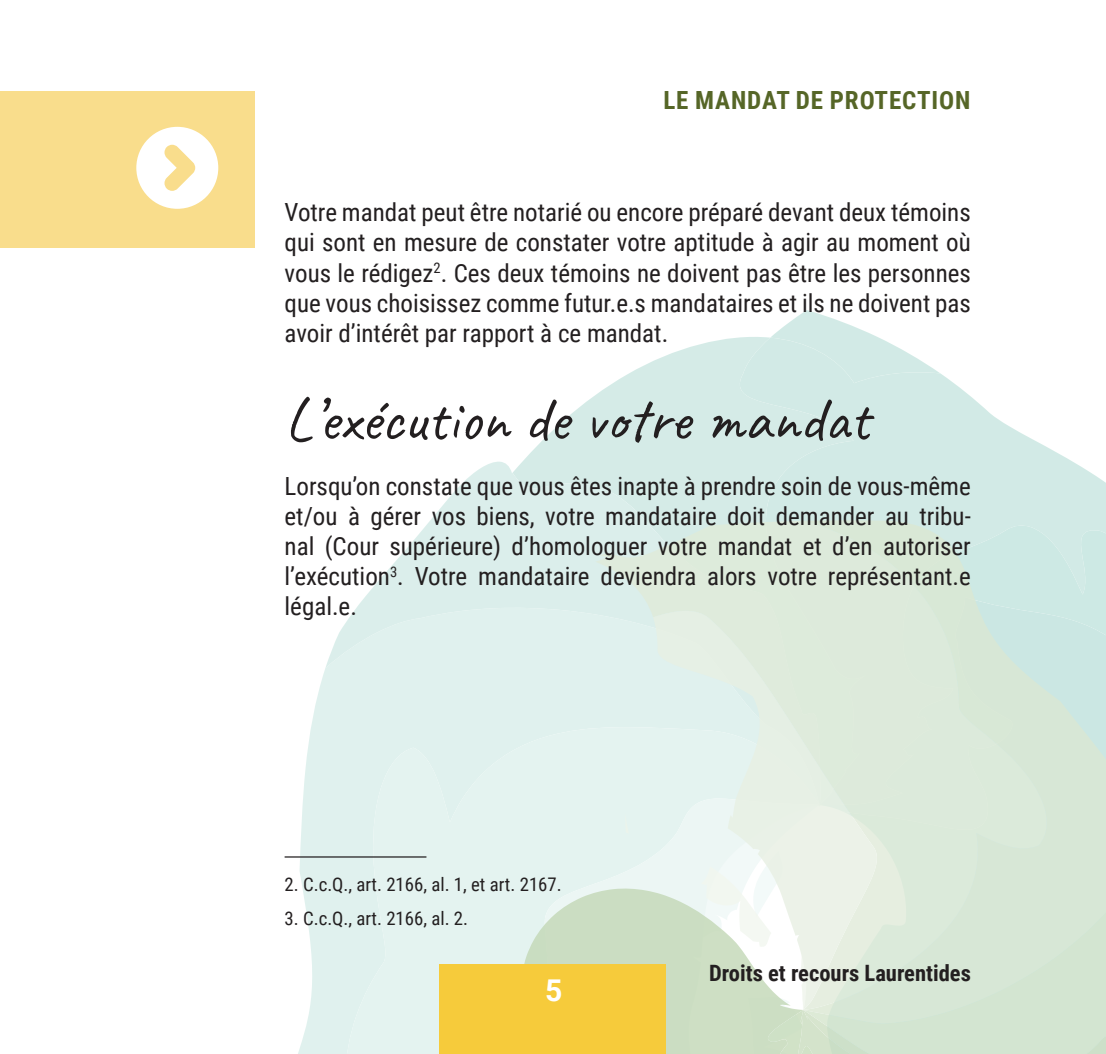
<style>
.page{position:relative;width:1106px;height:1054px;background:#fff}
.page>*{position:absolute;margin:0;border:0;box-sizing:border-box;transform-origin:0 0}
.t1{font:62.5px "Caveat";color:#231f20}
.t2{font:700 30px "Roboto";color:#fff}
.t3{font:25px/30px "Roboto Condensed";color:#231f20;text-align:justify}
.t4{font:700 25px "Roboto Condensed";letter-spacing:.035em;color:#566627}
.t5{font:700 22.5px "Roboto Condensed";color:#231f20}
.t6{font:18.75px "Roboto Condensed";color:#231f20}
</style>
<div class="page">
<svg style="left:776px;top:310px;width:101px;height:27px"></svg>
<svg style="left:866px;top:337px;width:239px;height:183px;fill:#d2eae6"></svg>
<svg style="left:523px;top:333px;width:343px;height:187px;fill:#d5ebe7"></svg>
<svg style="left:289px;top:670px;width:55px;height:383px;fill:#e0f1ee"></svg>
<svg style="left:325px;top:461px;width:495px;height:347px;fill:#e0f1ee"></svg>
<div style="left:344px;top:726px;width:251px;height:327px;background:#e4f3f0"></div>
<div style="left:544px;top:798px;width:51px;height:89px;background:#e4f3f0"></div>
<svg style="left:513px;top:887px;width:82px;height:76px;background:#d6e7d7"></svg>
<div style="left:666px;top:1010px;width:136px;height:43px;background:#cedfc4"></div>
<svg style="left:1046px;top:520px;width:59px;height:309px;background:#d0e7df"></svg>
<div style="left:802px;top:829px;width:303px;height:224px;background:#d3e5d1"></div>
<svg style="left:595px;top:520px;width:451px;height:490px;background:#d9eadc"></svg>
<svg style="left:653px;top:610px;width:225px;height:400px;background:#e3eee3"></svg>
<div style="left:439px;top:963px;width:227px;height:90px;background:#f6cb3b"></div>
<div style="left:0;top:91px;width:255px;height:156px;background:#f9dd8c"></div>
<svg style="left:136px;top:127px;width:82px;height:82px"></svg>
<hr style="left:284px;top:856px;width:142px;height:1px;background:#231f20">
<p class="t4" style="left:663px;top:82px;width:308px">LE MANDAT DE PROTECTION</p>
<p class="t3" style="left:284px;top:196px;width:687px">Votre mandat peut être notarié ou encore préparé devant deux témoins qui sont en mesure de constater votre aptitude à agir au moment où vous le rédigez<sup>2</sup>. Ces deux témoins ne doivent pas être les personnes que vous choisissez comme futur.e.s mandataires et ils ne doivent pas avoir d’intérêt par rapport à ce mandat.</p>
<h1 class="t1" style="left:284px;top:379px;width:586px">L’exécution de votre mandat</h1>
<p class="t3" style="left:284px;top:470px;width:687px">Lorsqu’on constate que vous êtes inapte à prendre soin de vous-même et/ou à gérer vos biens, votre mandataire doit demander au tribu&shy;nal (Cour supérieure) d’homologuer votre mandat et d’en autoriser l’exécution<sup>3</sup>. Votre mandataire deviendra alors votre représentant.e légal.e.</p>
<p class="t6" style="left:284px;top:871px;width:278px">2. C.c.Q., art. 2166, al. 1, et art. 2167.</p>
<p class="t6" style="left:284px;top:905px;width:185px">3. C.c.Q., art. 2166, al. 2.</p>
<p class="t2" style="left:545px;top:969px;width:19px">5</p>
<p class="t5" style="left:709px;top:956px;width:263px">Droits et recours Laurentides</p>
</div>
